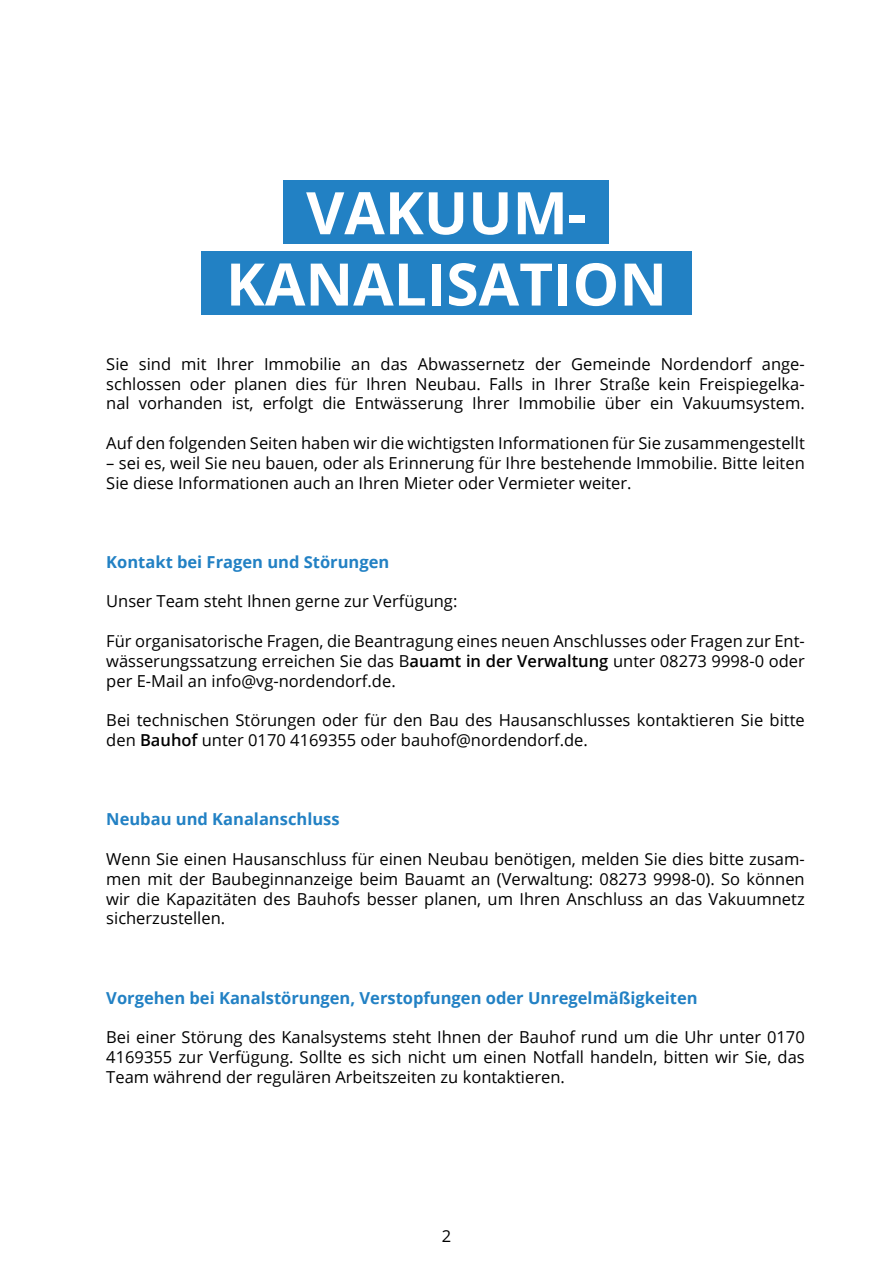
<style>
.page{position:relative;width:893px;height:1263px;background:#fff}
.page>*{position:absolute;margin:0;border:0;box-sizing:border-box;transform-origin:0 0}
.t1{font:700 58.65px "Open Sans";color:#fff}
.t2{font:16.5px/19.8px "Open Sans";color:#000;text-align:justify}
.t3{font:700 16.5px "Open Sans";color:#2281c4}
.s1{font-weight:600}
</style>
<div class="page">
<div style="left:201px;top:252px;width:491px;height:63px;background:#2281c4"></div>
<div style="left:284px;top:180px;width:325px;height:63px;background:#2281c4"></div>
<h1 class="t1" style="left:306px;top:172px;width:282px">VAKUUM-</h1>
<h1 class="t1" style="left:226px;top:243px;width:443px">KANALISATION</h1>
<p class="t2" style="left:106px;top:353px;width:700px">Sie sind mit Ihrer Immobilie an das Abwassernetz der Gemeinde Nordendorf ange&shy;schlossen oder planen dies für Ihren Neubau. Falls in Ihrer Straße kein Freispiegelka&shy;nal vorhanden ist, erfolgt die Entwässerung Ihrer Immobilie über ein Vakuumsystem.</p>
<p class="t2" style="left:106px;top:433px;width:700px">Auf den folgenden Seiten haben wir die wichtigsten Informationen für Sie zusammengestellt</p>
<p class="t2" style="left:106px;top:452px;width:700px">– sei es, weil Sie neu bauen, oder als Erinnerung für Ihre bestehende Immobilie. Bitte leiten<br>Sie diese Informationen auch an Ihren Mieter oder Vermieter weiter.</p>
<p class="t3" style="left:106px;top:550px;width:285px">Kontakt bei Fragen und Störungen</p>
<p class="t2" style="left:106px;top:591px;width:353px">Unser Team steht Ihnen gerne zur Verfügung:</p>
<p class="t2" style="left:106px;top:631px;width:700px">Für organisatorische Fragen, die Beantragung eines neuen Anschlusses oder Fragen zur Ent&shy;wässerungssatzung erreichen Sie das B<span class="s1">auamt in der Verwaltung</span> unter 08273 9998-0 oder per E-Mail an info@vg-nordendorf.de.</p>
<p class="t2" style="left:106px;top:710px;width:700px">Bei technischen Störungen oder für den Bau des Hausanschlusses kontaktieren Sie bitte den <span class="s1">Bauhof</span> unter 0170 4169355 oder bauhof@nordendorf.de.</p>
<p class="t3" style="left:106px;top:808px;width:235px">Neubau und Kanalanschluss</p>
<p class="t2" style="left:106px;top:848px;width:700px">Wenn Sie einen Hausanschluss für einen Neubau benötigen, melden Sie dies bitte zusam&shy;men mit der Baubeginnanzeige beim Bauamt an (Verwaltung: 08273 9998-0). So können wir die Kapazitäten des Bauhofs besser planen, um Ihren Anschluss an das Vakuumnetz sicherzustellen.</p>
<p class="t3" style="left:106px;top:986px;width:593px">Vorgehen bei Kanalstörungen, Verstopfungen oder Unregelmäßigkeiten</p>
<p class="t2" style="left:106px;top:1027px;width:700px">Bei einer Störung des Kanalsystems steht Ihnen der Bauhof rund um die Uhr unter 0170<br>4169355 zur Verfügung. Sollte es sich nicht um einen Notfall handeln, bitten wir Sie, das Team während der regulären Arbeitszeiten zu kontaktieren.</p>
<p class="t2" style="left:442px;top:1225px;width:11px">2</p>
</div>
